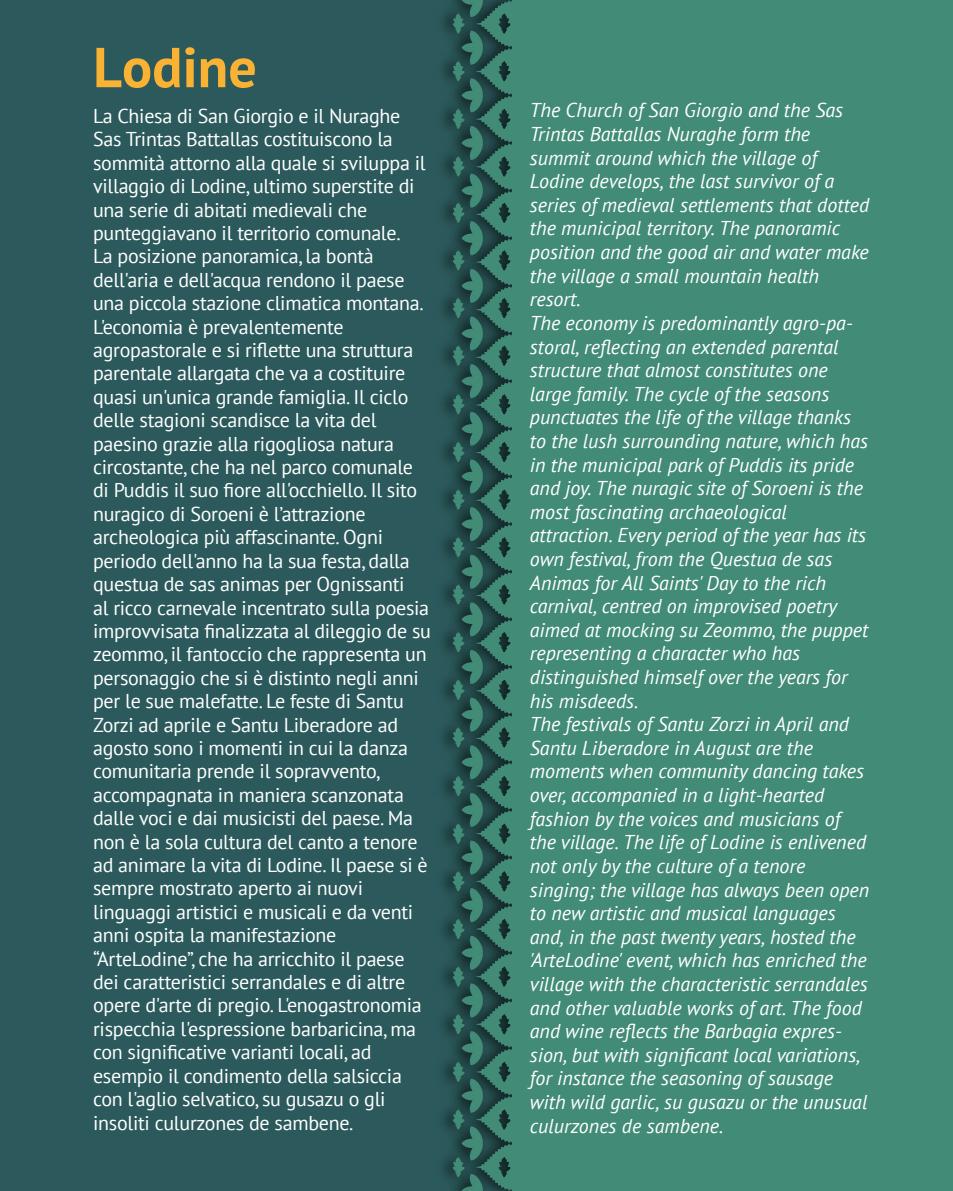
<style>
.page{position:relative;width:953px;height:1191px;background:#fff}
.page>*{position:absolute;margin:0;border:0;box-sizing:border-box;transform-origin:0 0}
.t1{font:700 56.2px "PT Sans";color:#f9b234}
.t2{font:20px/23.4px "PT Sans";letter-spacing:-.015em;color:#fff}
.t3{font:italic 20px/23.6px "PT Sans";color:#fff}
</style>
<div class="page">
<div style="left:0;top:0;width:527px;height:1191px;background:#2c5a5c"></div>
<svg style="left:452px;top:0;width:60px;height:1191px;background:#2d6158"></svg>
<div style="left:512px;top:0;width:440px;height:1191px;background:#418b77"></div>
<h1 class="t1" style="left:93px;top:30px;width:165px">Lodine</h1>
<p class="t2" style="left:93px;top:104px;width:339px">La Chiesa di San Giorgio e il Nuraghe Sas Trintas Battallas costituiscono la sommità attorno alla quale si sviluppa il villaggio di Lodine, ultimo superstite di una serie di abitati medievali che punteggiavano il territorio comunale.<br>La posizione panoramica, la bontà dell'aria e dell'acqua rendono il paese una piccola stazione climatica montana.<br>L'economia è prevalentemente agropastorale e si riflette una struttura parentale allargata che va a costituire quasi un'unica grande famiglia. Il ciclo delle stagioni scandisce la vita del paesino grazie alla rigogliosa natura circostante, che ha nel parco comunale di Puddis il suo fiore all'occhiello. Il sito nuragico di Soroeni è l’attrazione archeologica più affascinante. Ogni periodo dell'anno ha la sua festa, dalla questua de sas animas per Ognissanti<br>al ricco carnevale incentrato sulla poesia improvvisata finalizzata al dileggio de su zeommo, il fantoccio che rappresenta un personaggio che si è distinto negli anni per le sue malefatte. Le feste di Santu Zorzi ad aprile e Santu Liberadore ad agosto sono i momenti in cui la danza comunitaria prende il sopravvento, accompagnata in maniera scanzonata dalle voci e dai musicisti del paese. Ma non è la sola cultura del canto a tenore ad animare la vita di Lodine. Il paese si è sempre mostrato aperto ai nuovi linguaggi artistici e musicali e da venti anni ospita la manifestazione “ArteLodine”, che ha arricchito il paese dei caratteristici serrandales e di altre opere d'arte di pregio. L'enogastronomia rispecchia l'espressione barbaricina, ma con significative varianti locali, ad esempio il condimento della salsiccia con l'aglio selvatico, su gusazu o gli insoliti culurzones de sambene.</p>
<p class="t3" style="left:530px;top:98px;width:341px">The Church of San Giorgio and the Sas Trintas Battallas Nuraghe form the summit around which the village of Lodine develops, the last survivor of a series of medieval settlements that dotted the municipal territory. The panoramic position and the good air and water make the village a small mountain health resort.<br>The economy is predominantly agro-pa&shy;storal, reflecting an extended parental structure that almost constitutes one large family. The cycle of the seasons punctuates the life of the village thanks to the lush surrounding nature, which has in the municipal park of Puddis its pride and joy. The nuragic site of Soroeni is the most fascinating archaeological attraction. Every period of the year has its own festival, from the Questua de sas Animas for All Saints' Day to the rich carnival, centred on improvised poetry aimed at mocking su Zeommo, the puppet representing a character who has distinguished himself over the years for his misdeeds.<br>The festivals of Santu Zorzi in April and Santu Liberadore in August are the moments when community dancing takes over, accompanied in a light-hearted fashion by the voices and musicians of the village. The life of Lodine is enlivened not only by the culture of a tenore singing; the village has always been open to new artistic and musical languages and, in the past twenty years, hosted the 'ArteLodine' event, which has enriched the village with the characteristic serrandales and other valuable works of art. The food and wine reflects the Barbagia expres&shy;sion, but with significant local variations, for instance the seasoning of sausage with wild garlic, su gusazu or the unusual culurzones de sambene.</p>
</div>
